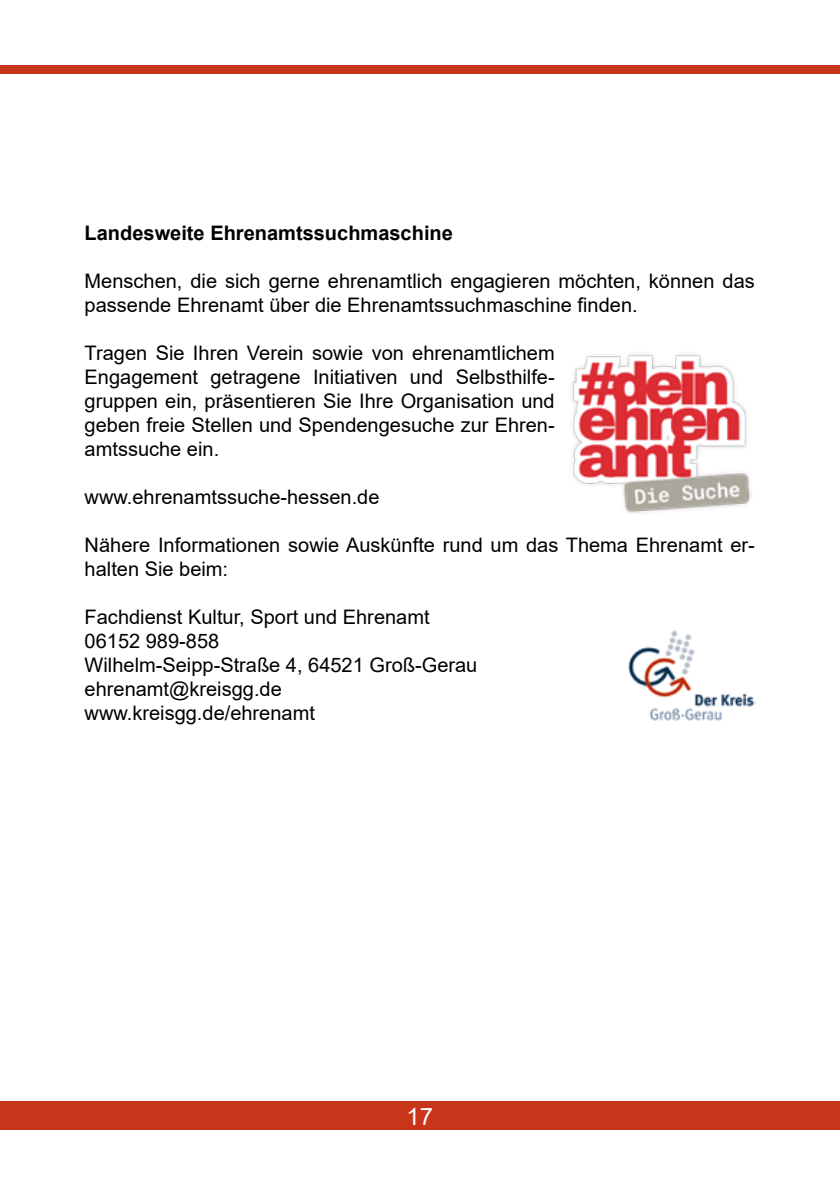
<style>
.page{position:relative;width:840px;height:1191px;background:#fff}
.page>*{position:absolute;margin:0;border:0;box-sizing:border-box;transform-origin:0 0}
.t1{font:24px "Arial";color:#fff}
.t2{font:20px/24px "Arial";color:#000}
.t3{font:700 20px "Arial";color:#000}
</style>
<div class="page">
<div style="left:0;top:1101px;width:839px;height:28px;background:#c7361b"></div>
<div style="left:0;top:66px;width:839px;height:8px;background:#c7361b"></div>
<img style="left:627px;top:630px;width:128px;height:90px">
<img style="left:571px;top:354px;width:180px;height:159px">
<p class="t3" style="left:85px;top:218px;width:369px">Landesweite Ehrenamtssuchmaschine</p>
<p class="t2" style="left:85px;top:268px;width:671px">Menschen, die sich gerne ehrenamtlich engagieren möchten, können das passende Ehrenamt über die Ehrenamtssuchmaschine finden.</p>
<p class="t2" style="left:85px;top:340px;width:471px;text-align:justify">Tragen Sie Ihren Verein sowie von ehrenamtlichem Engagement getragene Initiativen und Selbsthilfe&shy;gruppen ein, präsentieren Sie Ihre Organisation und geben freie Stellen und Spendengesuche zur Ehren&shy;amtssuche ein.</p>
<p class="t2" style="left:85px;top:484px;width:296px">www.ehrenamtssuche-hessen.de</p>
<p class="t2" style="left:85px;top:532px;width:671px">Nähere Informationen sowie Auskünfte rund um das Thema Ehrenamt er&shy;halten Sie beim:</p>
<p class="t2" style="left:85px;top:604px;width:394px">Fachdienst Kultur, Sport und Ehrenamt<br>06152 989-858<br>Wilhelm-Seipp-Straße 4, 64521 Groß-Gerau ehrenamt@kreisgg.de www.kreisgg.de/ehrenamt</p>
<p class="t1" style="left:406px;top:1099px;width:28px">17</p>
</div>
